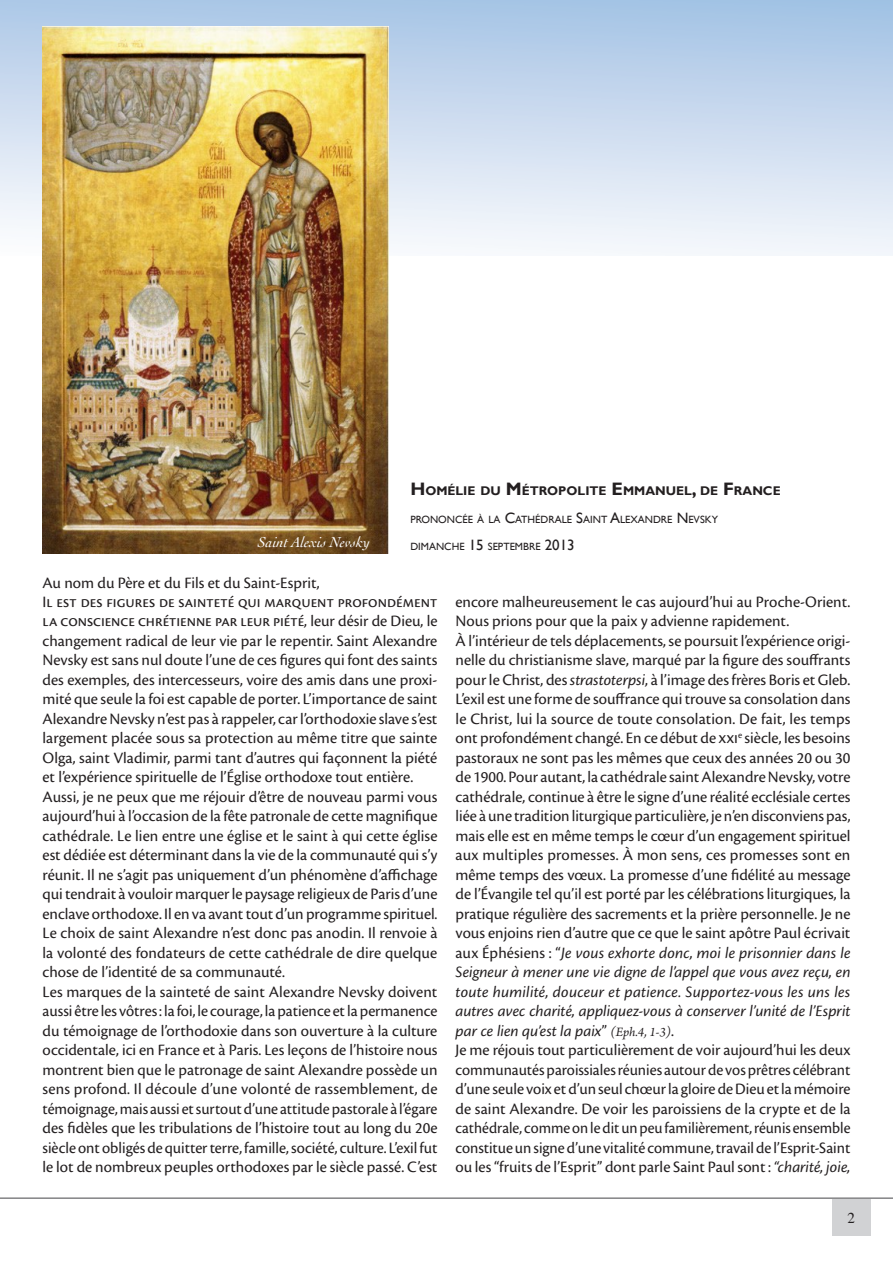
<style>
.page{position:relative;width:893px;height:1263px;background:#fff}
.page>*{position:absolute;margin:0;border:0;box-sizing:border-box;transform-origin:0 0}
.Cronos-texte{font:16.5px/19.5px "Cronos Pro";color:#231f20;text-align:justify}
.Cronos-texte_Espace{font:16.5px/19.5px "Cronos Pro";color:#231f20;text-align:justify}
.legende{font:italic 15px "Cochin";color:#fff}
.t1{font:15px "Times";color:#231f20}
.Petit-Titre2{font:700 12.6px "Gill Sans";color:#231f20}
.Petit-Titre2-2{font:10.5px "Gill Sans";color:#231f20}
.s1{font-size:18px}
.s2{font-size:15px}
.s3{font-style:italic}
.s4{font-family:"Arno Pro";font-style:italic;font-size:13.5px}
</style>
<div class="page">
<div style="left:0;top:0;width:893px;height:255px;background:linear-gradient(to bottom,#a7c4e4,#f7f8fb)"></div>
<hr style="left:0;top:1197px;width:893px;height:2px;background:#636366">
<div style="left:832px;top:1199px;width:38px;height:37px;background:#d1d2d4"></div>
<img style="left:43px;top:27px;width:345px;height:526px">
<p class="legende" style="left:257px;top:532px;width:114px">Saint Alexis Nevsky</p>
<p class="Cronos-texte" style="left:43px;top:573px;width:279px">Au nom du Père et du Fils et du Saint-Esprit,</p>
<p class="Petit-Titre2" style="left:410px;top:483px;width:372px"><span class="s1">H</span>OMÉLIE DU <span class="s1">M</span> ÉTROPOLITE <span class="s1">E</span>MMANUEL<span class="s1">,</span> DE <span class="s1">F</span> RANCE</p>
<p class="Petit-Titre2-2" style="left:410px;top:513px;width:309px">PRONONCÉE À LA <span class="s2">C</span>ATHÉDRALE <span class="s2">S</span>AINT <span class="s2">A</span>LEXANDRE <span class="s2">N</span> EVSKY</p>
<p class="Petit-Titre2-2" style="left:410px;top:541px;width:166px">DIMANCHE <span class="s2">15</span> SEPTEMBRE <span class="s2">2013</span></p>
<p class="Cronos-texte" style="left:43px;top:592px;width:397px">Il est des figures de sainteté qui marquent profondément la conscience chrétienne par leur piété, leur désir de Dieu, le changement radical de leur vie par le repentir. Saint Alexandre Nevsky est sans nul doute l’une de ces figures qui font des saints des exemples, des intercesseurs, voire des amis dans une proxi&shy;mité que seule la foi est capable de porter. L’importance de saint Alexandre Nevsky n’est pas à rappeler, car l’orthodoxie slave s’est largement placée sous sa protection au même titre que sainte Olga, saint Vladimir, parmi tant d’autres qui façonnent la piété et l’expérience spirituelle de l’Église orthodoxe tout entière.</p>
<p class="Cronos-texte" style="left:43px;top:787px;width:397px">Aussi, je ne peux que me réjouir d’être de nouveau parmi vous aujourd’hui à l’occasion de la fête patronale de cette magnifique cathédrale. Le lien entre une église et le saint à qui cette église est dédiée est déterminant dans la vie de la communauté qui s’y réunit. Il ne s’agit pas uniquement d’un phénomène d’affichage qui tendrait à vouloir marquer le paysage religieux de Paris d’une enclave orthodoxe. Il en va avant tout d’un programme spirituel.<br>Le choix de saint Alexandre n’est donc pas anodin. Il renvoie à la volonté des fondateurs de cette cathédrale de dire quelque chose de l’identité de sa communauté.</p>
<p class="Cronos-texte" style="left:43px;top:982px;width:397px">Les marques de la sainteté de saint Alexandre Nevsky doivent aussi être les vôtres : la foi, le courage, la patience et la permanence du témoignage de l’orthodoxie dans son ouverture à la culture occidentale, ici en France et à Paris. Les leçons de l’histoire nous montrent bien que le patronage de saint Alexandre possède un sens profond. Il découle d’une volonté de rassemblement, de témoignage, mais aussi et surtout d’une attitude pastorale à l’égare des fidèles que les tribulations de l’histoire tout au long du 20e siècle ont obligés de quitter terre, famille, société, culture. L’exil fut le lot de nombreux peuples orthodoxes par le siècle passé. C’est</p>
<p class="Cronos-texte" style="left:455px;top:592px;width:396px">encore malheureusement le cas aujourd’hui au Proche-Orient.<br>Nous prions pour que la paix y advienne rapidement.</p>
<p class="Cronos-texte" style="left:455px;top:631px;width:397px">À l’intérieur de tels déplacements, se poursuit l’expérience origi&shy;nelle du christianisme slave, marqué par la figure des souffrants pour le Christ, des <span class="s3">strastoterpsi</span>, à l’image des frères Boris et Gleb.<br>L’exil est une forme de souffrance qui trouve sa consolation dans le Christ, lui la source de toute consolation. De fait, les temps ont profondément changé. En ce début de xxi<sup>e</sup> siècle, les besoins pastoraux ne sont pas les mêmes que ceux des années 20 ou 30 de 1900. Pour autant, la cathédrale saint Alexandre Nevsky, votre cathédrale, continue à être le signe d’une réalité ecclésiale certes liée à une tradition liturgique particulière, je n’en disconviens pas, mais elle est en même temps le cœur d’un engagement spirituel aux multiples promesses. À mon sens, ces promesses sont en même temps des vœux. La promesse d’une fidélité au message de l’Évangile tel qu’il est porté par les célébrations liturgiques, la pratique régulière des sacrements et la prière personnelle. Je ne vous enjoins rien d’autre que ce que le saint apôtre Paul écrivait aux Éphésiens : “<span class="s3">Je vous exhorte donc, moi le prisonnier dans le Seigneur à mener une vie digne de l’appel que vous avez reçu, en toute humilité, douceur et patience. Supportez-vous les uns les autres avec charité, appliquez-vous à conserver l’unité de l’Esprit par ce lien qu’est la paix</span>” <span class="s4">(Eph.4, 1-3)</span>.</p>
<p class="Cronos-texte_Espace" style="left:455px;top:1040px;width:397px">Je me réjouis tout particulièrement de voir aujourd’hui les deux communautés paroissiales réunies autour de vos prêtres célébrant d’une seule voix et d’un seul chœur la gloire de Dieu et la mémoire de saint Alexandre. De voir les paroissiens de la crypte et de la cathédrale, comme on le dit un peu familièrement, réunis ensemble constitue un signe d’une vitalité commune, travail de l’Esprit-Saint ou les “fruits de l’Esprit” dont parle Saint Paul sont : <span class="s3">“charité, joie,</span></p>
<p class="t1" style="left:847px;top:1204px;width:9px">2</p>
</div>
